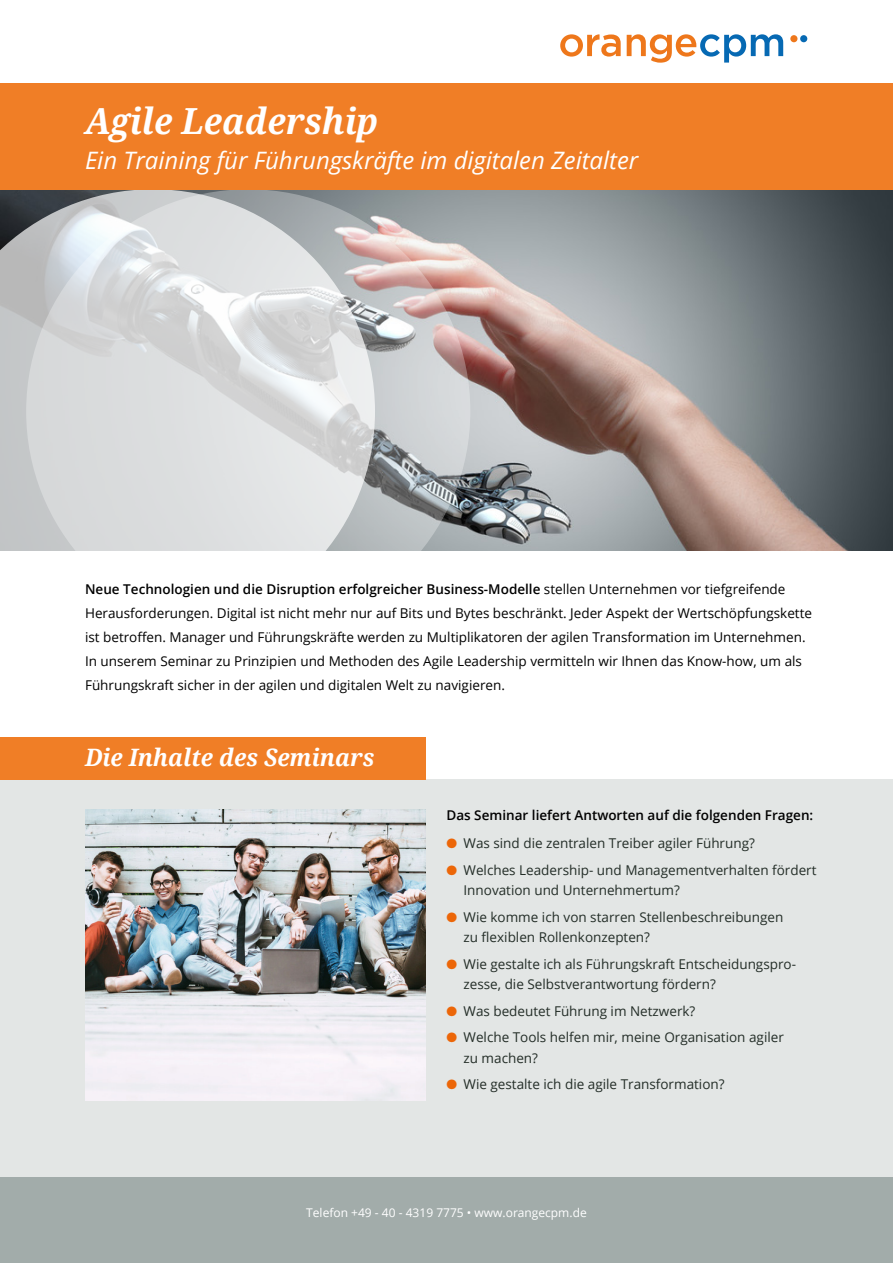
<style>
.page{position:relative;width:893px;height:1263px;background:#fff}
.page>*{position:absolute;margin:0;border:0;box-sizing:border-box;transform-origin:0 0}
.Headline{font:italic 700 36px "Droid Serif";color:#fff;scale:.95 1}
.t1{font:italic 24px "Open Sans";color:#fff}
.Subline{font:italic 700 24px "Droid Serif";color:#fff;scale:.95 1}
.copy{font:13.5px/24px "Open Sans";color:#000}
.t2{font:13.5px/20.2px "Open Sans";color:#232d27}
.copy-2{font:600 13.5px "Open Sans";color:#000}
.copy_small{font:12px "Open Sans";color:#fff}
.s1{font-weight:600}
.s2{color:#ec6608}
</style>
<div class="page">
<svg style="left:560px;top:34px;width:223px;height:29px"></svg>
<div style="left:790px;top:35px;width:7px;height:7px;background:#ee771b;border-radius:50%"></div>
<div style="left:800px;top:35px;width:7px;height:7px;background:#0669b3;border-radius:50%"></div>
<img style="left:470px;top:189px;width:423px;height:362px">
<svg style="left:375px;top:189px;width:95px;height:362px;background:#bab6b6"></svg>
<svg style="left:0;top:189px;width:375px;height:362px;background:#d0d2d3"></svg>
<div style="left:0;top:83px;width:893px;height:106px;background:#f07e26"></div>
<div style="left:0;top:779px;width:893px;height:399px;background:#e3e6e5"></div>
<div style="left:0;top:737px;width:425px;height:42px;background:#f07e26"></div>
<div style="left:0;top:1178px;width:893px;height:85px;background:#a2acaa"></div>
<img style="left:85px;top:809px;width:340px;height:291px">
<p class="Headline" style="left:85px;top:101px;width:310px">Agile Leadership</p>
<p class="t1" style="left:85px;top:144px;width:555px">Ein Training für Führungskräfte im digitalen Zeitalter</p>
<p class="copy" style="left:85px;top:577px;width:728px"><span class="s1">Neue Technologien und die Disruption erfolgreicher Business-Modelle</span> stellen Unternehmen vor tiefgreifende Herausforderungen. Digital ist nicht mehr nur auf Bits und Bytes beschränkt. Jeder Aspekt der Wertschöpfungskette ist betroffen. Manager und Führungskräfte werden zu Multiplikatoren der agilen Transformation im Unternehmen.<br>In unserem Seminar zu Prinzipien und Methoden des Agile Leadership vermitteln wir Ihnen das Know-how, um als Führungskraft sicher in der agilen und digitalen Welt zu navigieren.</p>
<p class="Subline" style="left:85px;top:743px;width:306px">Die Inhalte des Seminars</p>
<p class="copy-2" style="left:446px;top:805px;width:368px">Das Seminar liefert Antworten auf die folgenden Fragen:</p>
<p class="t2" style="left:446px;top:833px;width:310px"><span class="s2">●</span> Was sind die zentralen Treiber agiler Führung?</p>
<p class="t2" style="left:463px;top:860px;width:355px;text-indent:-17px"><span class="s2">●</span> Welches Leadership- und Managementverhalten fördert<br>Innovation und Unternehmertum?</p>
<p class="t2" style="left:463px;top:907px;width:321px;text-indent:-17px"><span class="s2">●</span> Wie komme ich von starren Stellenbeschreibungen zu flexiblen Rollenkonzepten?</p>
<p class="t2" style="left:463px;top:953px;width:334px;text-indent:-17px"><span class="s2">●</span> Wie gestalte ich als Führungskraft Entscheidungspro&shy;zesse, die Selbstverantwortung fördern?</p>
<p class="t2" style="left:446px;top:1000px;width:250px"><span class="s2">●</span> Was bedeutet Führung im Netzwerk?</p>
<p class="t2" style="left:463px;top:1027px;width:322px;text-indent:-17px"><span class="s2">●</span> Welche Tools helfen mir, meine Organisation agiler zu machen?</p>
<p class="t2" style="left:446px;top:1074px;width:280px"><span class="s2">●</span> Wie gestalte ich die agile Transformation?</p>
<p class="copy_small" style="left:306px;top:1204px;width:282px">Telefon +49 - 40 - 4319 7775 • www.orangecpm.de</p>
</div>
